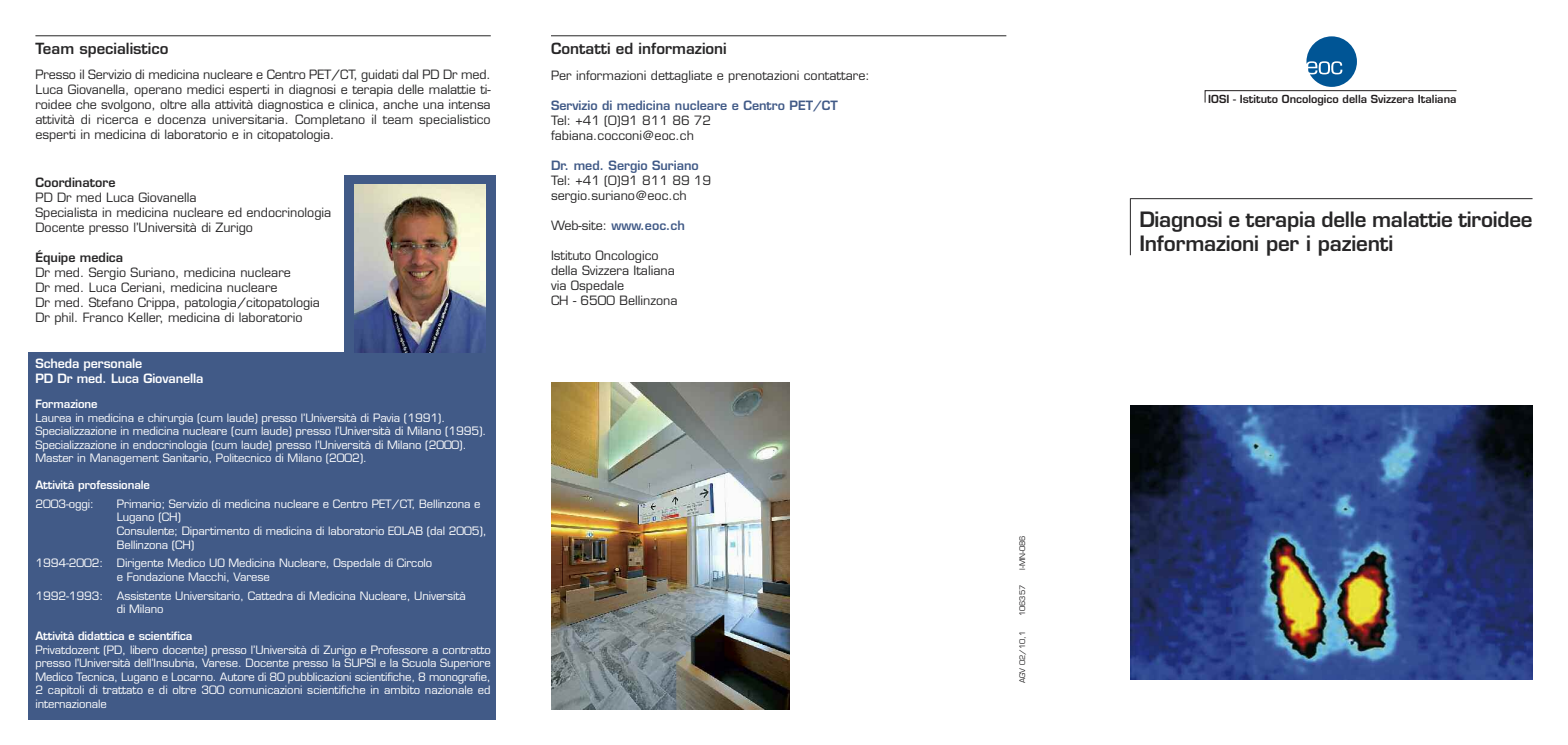
<style>
.page{position:relative;width:1568px;height:745px;background:#fff}
.page>*{position:absolute;margin:0;border:0;box-sizing:border-box;transform-origin:0 0}
.t1{font:600 20.62px/24.8px "Eurostile";letter-spacing:-.015em;color:#272627}
.t2{font:600 15px "Eurostile";color:#272627}
.t3{font:12.5px/15px "Eurostile";color:#272627}
.t4{font:600 12.5px "Eurostile";color:#415a87}
.t5{font:600 12.5px/15px "Eurostile";letter-spacing:-.01em;color:#fff}
.t6{font:600 12.5px "Eurostile";color:#272627}
.t7{font:11.25px/13.5px "Eurostile";letter-spacing:-.01em;color:#fff}
.t8{font:600 11.25px "Eurostile";letter-spacing:-.01em;color:#fff}
.t9{font:600 10.88px "Eurostile";color:#231f20}
.t10{font:7.5px "Eurostile";color:#272627}
.s1{font-weight:400;color:#272627}
</style>
<div class="page">
<div style="left:28px;top:352px;width:470px;height:367px;background:#415a87"></div>
<div style="left:344px;top:175px;width:152px;height:178px;background:#415a87"></div>
<div style="left:496px;top:0;width:563px;height:744px;background:#fff"></div>
<hr style="left:1130px;top:198px;width:402px;height:1px;background:#272627">
<svg style="left:1205px;top:36px;width:251px;height:67px"></svg>
<img style="left:1130px;top:405px;width:402px;height:274px">
<hr style="left:551px;top:35px;width:455px;height:1px;background:#272627">
<img style="left:552px;top:382px;width:237px;height:327px">
<hr style="left:35px;top:35px;width:456px;height:1px;background:#272627">
<img style="left:354px;top:184px;width:132px;height:168px">
<hr style="left:1130px;top:198px;width:1px;height:57px;background:#272627">
<h2 class="t2" style="left:35px;top:43px;width:135px">Team specialistico</h2>
<p class="t3" style="left:35px;top:68px;width:457px;text-align:justify">Presso il Servizio di medicina nucleare e Centro PET/CT, guidati dal PD Dr med.<br>Luca Giovanella, operano medici esperti in diagnosi e terapia delle malattie ti&shy;roidee che svolgono, oltre alla attività diagnostica e clinica, anche una intensa attività di ricerca e docenza universitaria. Completano il team specialistico esperti in medicina di laboratorio e in citopatologia.</p>
<p class="t6" style="left:35px;top:177px;width:82px">Coordinatore</p>
<p class="t3" style="left:35px;top:191px;width:297px">PD Dr med Luca Giovanella<br>Specialista in medicina nucleare ed endocrinologia<br>Docente presso l’Università di Zurigo</p>
<p class="t6" style="left:35px;top:252px;width:89px">Équipe medica</p>
<p class="t3" style="left:35px;top:266px;width:286px">Dr med. Sergio Suriano, medicina nucleare<br>Dr med. Luca Ceriani, medicina nucleare<br>Dr med. Stefano Crippa, patologia/citopatologia Dr phil. Franco Keller, medicina di laboratorio</p>
<p class="t5" style="left:35px;top:357px;width:169px">Scheda personale<br>PD Dr med. Luca Giovanella</p>
<p class="t8" style="left:35px;top:399px;width:64px">Formazione</p>
<p class="t7" style="left:35px;top:411px;width:453px">Laurea in medicina e chirurgia (cum laude) presso l’Università di Pavia (1991).<br>Specializzazione in medicina nucleare (cum laude) presso l’Università di Milano (1995).<br>Specializzazione in endocrinologia (cum laude) presso l’Università di Milano (2000).<br>Master in Management Sanitario, Politecnico di Milano (2002).</p>
<p class="t8" style="left:35px;top:480px;width:116px">Attività professionale</p>
<p class="t7" style="left:35px;top:498px;width:60px">2003-oggi:</p>
<p class="t7" style="left:117px;top:498px;width:372px">Primario; Servizio di medicina nucleare e Centro PET/CT, Bellinzona e Lugano (CH)<br>Consulente; Dipartimento di medicina di laboratorio EOLAB (dal 2005), Bellinzona (CH)</p>
<p class="t7" style="left:117px;top:557px;width:317px;text-indent:-81px">1994-2002: Dirigente Medico UO Medicina Nucleare, Ospedale di Circolo e Fondazione Macchi, Varese</p>
<p class="t7" style="left:117px;top:589px;width:350px;text-indent:-81px">1992-1993: Assistente Universitario, Cattedra di Medicina Nucleare, Università di Milano</p>
<p class="t8" style="left:35px;top:631px;width:159px">Attività didattica e scientifica</p>
<p class="t7" style="left:35px;top:643px;width:457px;text-align:justify">Privatdozent (PD, libero docente) presso l’Università di Zurigo e Professore a contratto presso l'Università dell’Insubria, Varese. Docente presso la SUPSI e la Scuola Superiore Medico Tecnica, Lugano e Locarno. Autore di 80 pubblicazioni scientifiche, 8 monografie, 2 capitoli di trattato e di oltre 300 comunicazioni scientifiche in ambito nazionale ed internazionale</p>
<h2 class="t2" style="left:551px;top:43px;width:177px">Contatti ed informazioni</h2>
<p class="t3" style="left:551px;top:69px;width:320px">Per informazioni dettagliate e prenotazioni contattare:</p>
<p class="t4" style="left:551px;top:101px;width:288px">Servizio di medicina nucleare e Centro PET/CT</p>
<p class="t3" style="left:551px;top:114px;width:162px">Tel: +41 (0)91 811 86 72 fabiana.cocconi@eoc.ch</p>
<p class="t4" style="left:551px;top:161px;width:149px">Dr. med. Sergio Suriano</p>
<p class="t3" style="left:551px;top:174px;width:162px">Tel: +41 (0)91 811 89 19 sergio.suriano@eoc.ch</p>
<p class="t4" style="left:551px;top:221px;width:135px"><span class="s1">Web-site:</span> www.eoc.ch</p>
<p class="t3" style="left:551px;top:249px;width:128px">Istituto Oncologico della Svizzera Italiana via Ospedale<br>CH - 6500 Bellinzona</p>
<p class="t10" style="left:1020px;top:569px;width:36px;rotate:-90deg">I-MN-086</p>
<p class="t10" style="left:1020px;top:615px;width:33px;rotate:-90deg">106357</p>
<p class="t10" style="left:1020px;top:682px;width:53px;rotate:-90deg">AGV 02/10,1</p>
<p class="t9" style="left:1208px;top:94px;width:250px">IOSI - Istituto Oncologico della Svizzera Italiana</p>
<h1 class="t1" style="left:1139px;top:209px;width:395px">Diagnosi e terapia delle malattie tiroidee<br>Informazioni per i pazienti</h1>
</div>
